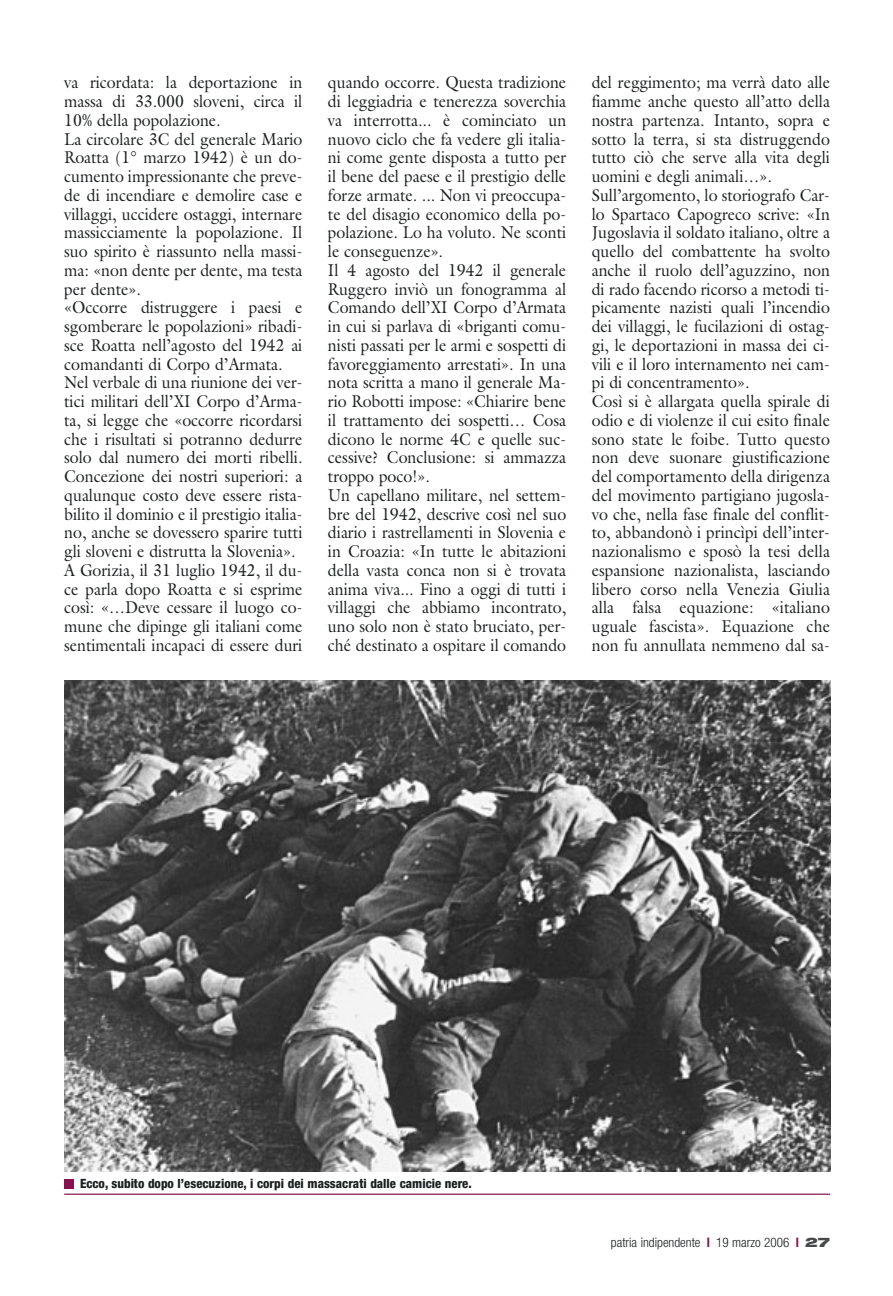
<style>
.page{position:relative;width:893px;height:1296px;background:#fff}
.page>*{position:absolute;margin:0;border:0;box-sizing:border-box;transform-origin:0 0}
.t1{font:17.25px/18.8px "Galliard";color:#1c1f20;scale:.92 1}
.t2{font:300 condensed 13.2px "Helvetica Neue";color:#1c1f20}
.t3{font:800 condensed 12.75px "Helvetica Neue";color:#1c1f20}
.s1{font-weight:700;color:#880f50}
.s2{font-weight:900;font-stretch:expanded;color:#47494a}
</style>
<div class="page">
<img style="left:64px;top:680px;width:766px;height:491px">
<hr style="left:64px;top:1194px;width:766px;height:1px;background:#880f50">
<div style="left:64px;top:1179px;width:9px;height:9px;background:#880f50"></div>
<p class="t1" style="left:64px;top:75px;width:260px">va ricordata: la deportazione in massa di 33.000 sloveni, circa il 10% della popolazione.<br>La circolare 3C del generale Mario Roatta (1° marzo 1942) è un do&shy;cumento impressionante che preve&shy;de di incendiare e demolire case e villaggi, uccidere ostaggi, internare massicciamente la popolazione. Il suo spirito è riassunto nella massi&shy;ma: «non dente per dente, ma testa per dente».<br>«Occorre distruggere i paesi e sgomberare le popolazioni» ribadi&shy;sce Roatta nell’agosto del 1942 ai comandanti di Corpo d’Armata.<br>Nel verbale di una riunione dei ver&shy;tici militari dell’XI Corpo d’Arma&shy;ta, si legge che «occorre ricordarsi che i risultati si potranno dedurre solo dal numero dei morti ribelli.<br>Concezione dei nostri superiori: a qualunque costo deve essere rista&shy;bilito il dominio e il prestigio italia&shy;no, anche se dovessero sparire tutti gli sloveni e distrutta la Slovenia».<br>A Gorizia, il 31 luglio 1942, il du&shy;ce parla dopo Roatta e si esprime così: «…Deve cessare il luogo co&shy;mune che dipinge gli italiani come sentimentali incapaci di essere duri</p>
<p class="t1" style="left:328px;top:75px;width:260px">quando occorre. Questa tradizione di leggiadria e tenerezza soverchia va interrotta... è cominciato un nuovo ciclo che fa vedere gli italia&shy;ni come gente disposta a tutto per il bene del paese e il prestigio delle forze armate. ... Non vi preoccupa&shy;te del disagio economico della po&shy;polazione. Lo ha voluto. Ne sconti le conseguenze».<br>Il 4 agosto del 1942 il generale Ruggero inviò un fonogramma al Comando dell’XI Corpo d’Armata in cui si parlava di «briganti comu&shy;nisti passati per le armi e sospetti di favoreggiamento arrestati». In una nota scritta a mano il generale Ma&shy;rio Robotti impose: «Chiarire bene il trattamento dei sospetti… Cosa dicono le norme 4C e quelle suc&shy;cessive? Conclusione: si ammazza troppo poco!».<br>Un capellano militare, nel settem&shy;bre del 1942, descrive così nel suo diario i rastrellamenti in Slovenia e in Croazia: «In tutte le abitazioni della vasta conca non si è trovata anima viva... Fino a oggi di tutti i villaggi che abbiamo incontrato, uno solo non è stato bruciato, per&shy;ché destinato a ospitare il comando</p>
<p class="t1" style="left:591px;top:75px;width:260px">del reggimento; ma verrà dato alle fiamme anche questo all’atto della nostra partenza. Intanto, sopra e sotto la terra, si sta distruggendo tutto ciò che serve alla vita degli uomini e degli animali…».<br>Sull’argomento, lo storiografo Car&shy;lo Spartaco Capogreco scrive: «In Jugoslavia il soldato italiano, oltre a quello del combattente ha svolto anche il ruolo dell’aguzzino, non di rado facendo ricorso a metodi ti&shy;picamente nazisti quali l’incendio dei villaggi, le fucilazioni di ostag&shy;gi, le deportazioni in massa dei ci&shy;vili e il loro internamento nei cam&shy;pi di concentramento».<br>Così si è allargata quella spirale di odio e di violenze il cui esito finale sono state le foibe. Tutto questo non deve suonare giustificazione del comportamento della dirigenza del movimento partigiano jugosla&shy;vo che, nella fase finale del conflit&shy;to, abbandonò i princìpi dell’inter&shy;nazionalismo e sposò la tesi della espansione nazionalista, lasciando libero corso nella Venezia Giulia alla falsa equazione: «italiano uguale fascista». Equazione che non fu annullata nemmeno dal sa-</p>
<p class="t3" style="left:80px;top:1179px;width:393px">Ecco, subito dopo l’esecuzione, i corpi dei massacrati dalle camicie nere.</p>
<p class="t2" style="left:611px;top:1238px;width:220px">patria indipendente <span class="s1">l</span> 19 marzo 2006 <span class="s1">l</span> <span class="s2">27</span></p>
</div>
